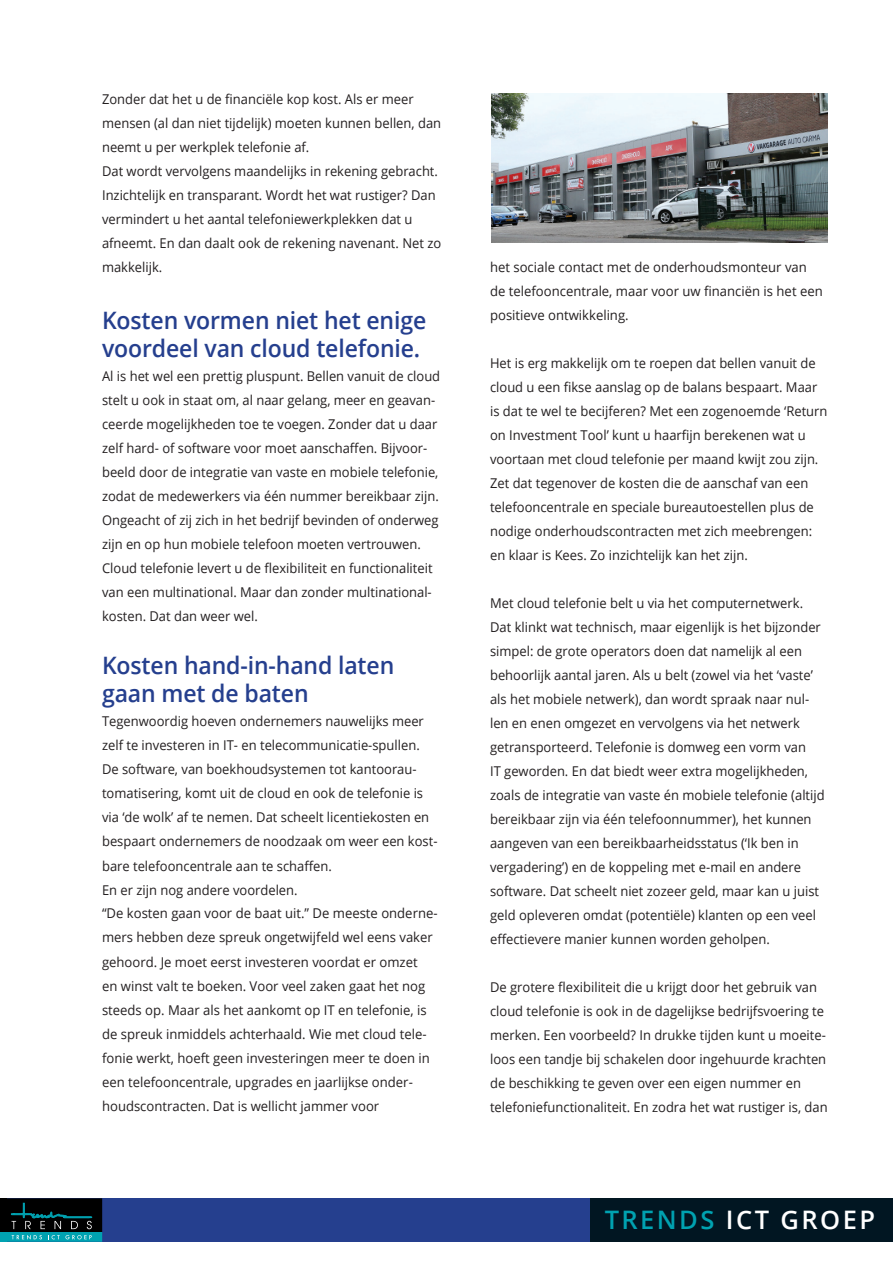
<style>
.page{position:relative;width:893px;height:1263px;background:#fff}
.page>*{position:absolute;margin:0;border:0;box-sizing:border-box;transform-origin:0 0}
.t1{font:600 25.5px "Open Sans";color:#fff}
.t2{font:600 25.5px "Open Sans";color:#00a2b1}
.t3{font:600 24px/28.5px "Open Sans";letter-spacing:-.005em;color:#253f8e;scale:.96 1}
.t4{font:13.5px/24px "Open Sans";color:#231f20;scale:.96 1}
.t5{font:13.5px/24px "Open Sans";color:#231f20}
.s1{color:#00a2b1}
</style>
<div class="page">
<div style="left:0;top:1198px;width:893px;height:44px;background:#253f8e"></div>
<div style="left:590px;top:1198px;width:303px;height:44px;background:#011622"></div>
<div style="left:4px;top:1232px;width:98px;height:10px;background:#00a2b1"></div>
<div style="left:4px;top:1198px;width:98px;height:34px;background:#000"></div>
<svg style="left:11px;top:1198px;width:81px;height:31px"></svg>
<svg style="left:12px;top:1235px;width:30px;height:4px"></svg>
<svg style="left:48px;top:1235px;width:44px;height:4px"></svg>
<div style="left:0;top:1232px;width:6px;height:10px;background:#00a2b1"></div>
<div style="left:0;top:1198px;width:6px;height:34px;background:#000"></div>
<img style="left:491px;top:94px;width:336px;height:148px">
<p class="t4" style="left:102px;top:87px;width:355px">Zonder dat het u de financiële kop kost. Als er meer mensen (al dan niet tijdelijk) moeten kunnen bellen, dan neemt u per werkplek telefonie af.<br>Dat wordt vervolgens maandelijks in rekening gebracht.<br>Inzichtelijk en transparant. Wordt het wat rustiger? Dan vermindert u het aantal telefoniewerkplekken dat u afneemt. En dan daalt ook de rekening navenant. Net zo makkelijk.</p>
<h2 class="t3" style="left:102px;top:305px;width:339px">Kosten vormen niet het enige voordeel van cloud telefonie.</h2>
<p class="t4" style="left:102px;top:364px;width:354px">Al is het wel een prettig pluspunt. Bellen vanuit de cloud stelt u ook in staat om, al naar gelang, meer en geavan&shy;ceerde mogelijkheden toe te voegen. Zonder dat u daar zelf hard- of software voor moet aanschaffen. Bijvoor&shy;beeld door de integratie van vaste en mobiele telefonie, zodat de medewerkers via één nummer bereikbaar zijn.<br>Ongeacht of zij zich in het bedrijf bevinden of onderweg zijn en op hun mobiele telefoon moeten vertrouwen.<br>Cloud telefonie levert u de flexibiliteit en functionaliteit van een multinational. Maar dan zonder multinational&shy;kosten. Dat dan weer wel.</p>
<h2 class="t3" style="left:102px;top:650px;width:306px">Kosten hand-in-hand laten gaan met de baten</h2>
<p class="t4" style="left:102px;top:709px;width:351px">Tegenwoordig hoeven ondernemers nauwelijks meer zelf te investeren in IT- en telecommunicatie-spullen.<br>De software, van boekhoudsystemen tot kantoorau&shy;tomatisering, komt uit de cloud en ook de telefonie is via ‘de wolk’ af te nemen. Dat scheelt licentiekosten en bespaart ondernemers de noodzaak om weer een kost&shy;bare telefooncentrale aan te schaffen.<br>En er zijn nog andere voordelen.<br>“De kosten gaan voor de baat uit.” De meeste onderne&shy;mers hebben deze spreuk ongetwijfeld wel eens vaker gehoord. Je moet eerst investeren voordat er omzet<br>en winst valt te boeken. Voor veel zaken gaat het nog steeds op. Maar als het aankomt op IT en telefonie, is de spreuk inmiddels achterhaald. Wie met cloud tele&shy;fonie werkt, hoeft geen investeringen meer te doen in een telefooncentrale, upgrades en jaarlijkse onder&shy;houdscontracten. Dat is wellicht jammer voor</p>
<p class="t5" style="left:490px;top:255px;width:334px">het sociale contact met de onderhoudsmonteur van de telefooncentrale, maar voor uw financiën is het een positieve ontwikkeling.</p>
<p class="t4" style="left:490px;top:351px;width:353px">Het is erg makkelijk om te roepen dat bellen vanuit de cloud u een fikse aanslag op de balans bespaart. Maar is dat te wel te becijferen? Met een zogenoemde ‘Return on Investment Tool’ kunt u haarfijn berekenen wat u voortaan met cloud telefonie per maand kwijt zou zijn.<br>Zet dat tegenover de kosten die de aanschaf van een telefooncentrale en speciale bureautoestellen plus de nodige onderhoudscontracten met zich meebrengen: en klaar is Kees. Zo inzichtelijk kan het zijn.</p>
<p class="t4" style="left:490px;top:591px;width:350px">Met cloud telefonie belt u via het computernetwerk.<br>Dat klinkt wat technisch, maar eigenlijk is het bijzonder simpel: de grote operators doen dat namelijk al een behoorlijk aantal jaren. Als u belt (zowel via het ‘vaste’ als het mobiele netwerk), dan wordt spraak naar nul&shy;len en enen omgezet en vervolgens via het netwerk getransporteerd. Telefonie is domweg een vorm van<br>IT geworden. En dat biedt weer extra mogelijkheden, zoals de integratie van vaste én mobiele telefonie (altijd bereikbaar zijn via één telefoonnummer), het kunnen aangeven van een bereikbaarheidsstatus (‘Ik ben in vergadering’) en de koppeling met e-mail en andere software. Dat scheelt niet zozeer geld, maar kan u juist geld opleveren omdat (potentiële) klanten op een veel effectievere manier kunnen worden geholpen.</p>
<p class="t4" style="left:490px;top:975px;width:353px">De grotere flexibiliteit die u krijgt door het gebruik van cloud telefonie is ook in de dagelijkse bedrijfsvoering te merken. Een voorbeeld? In drukke tijden kunt u moeite&shy;loos een tandje bij schakelen door ingehuurde krachten de beschikking te geven over een eigen nummer en telefoniefunctionaliteit. En zodra het wat rustiger is, dan</p>
<h1 class="t2" style="left:605px;top:1202px;width:55px">Trend</h1>
<h1 class="t1" style="left:700px;top:1202px;width:40px"><span class="s1">s</span> ict</h1>
<h1 class="t1" style="left:781px;top:1202px;width:96px">groep</h1>
</div>
